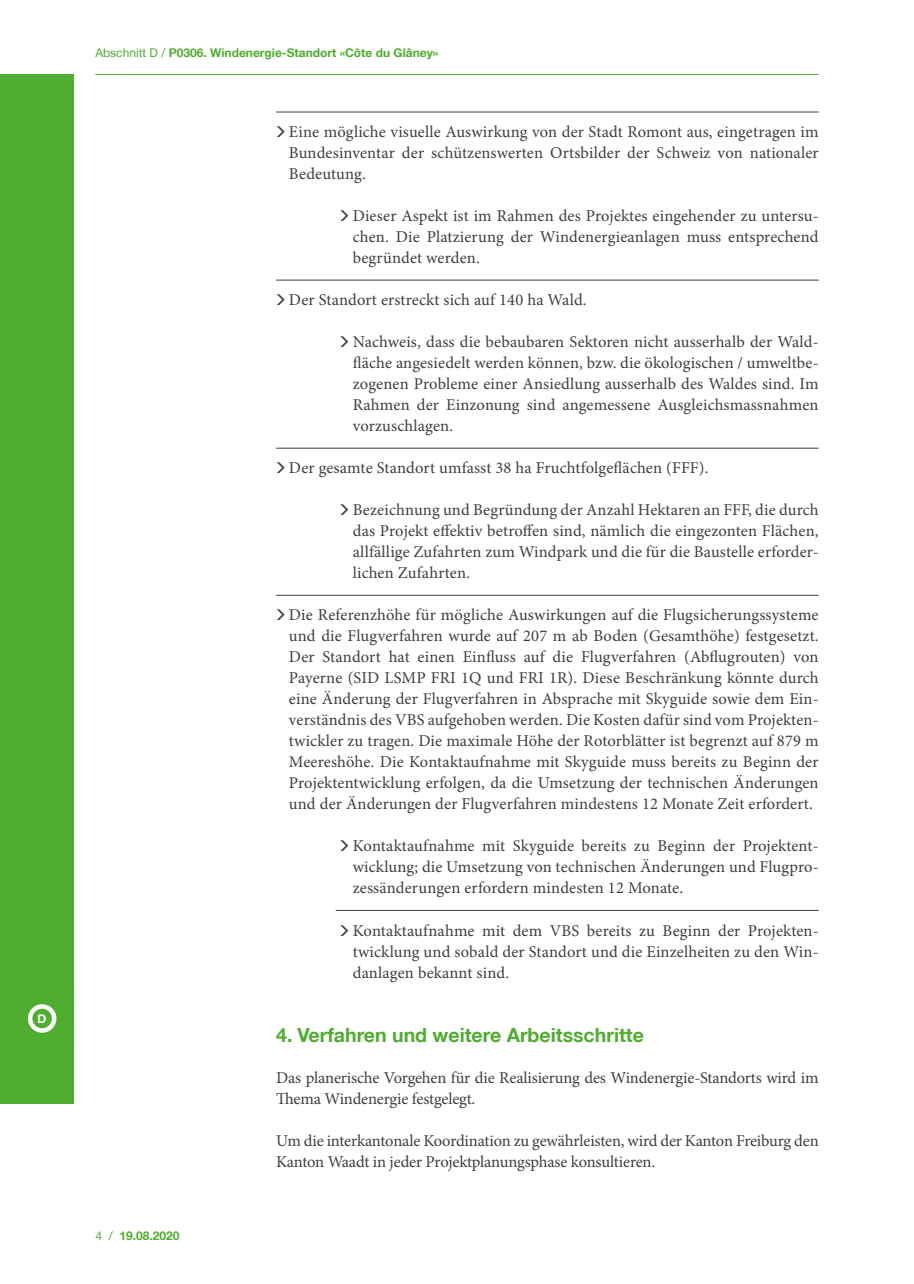
<style>
.page{position:relative;width:914px;height:1284px;background:#fff}
.page>*{position:absolute;margin:0;border:0;box-sizing:border-box;transform-origin:0 0}
.t1{font:700 19.5px "Helvetica Neue LT";color:#4fad2f}
.TEXTE{font:16.5px/21px "Minion Pro";letter-spacing:.005em;color:#3e3e3f;text-align:justify}
.TEXTE-2{font:16.5px/21px "Minion Pro";letter-spacing:-.015em;color:#3e3e3f}
.t2{font:700 12px "Helvetica Neue LT";color:#4fad2f}
.t3{font:700 12px "Helvetica Neue LT";color:#fff}
.s1{font-weight:400}
</style>
<div class="page">
<hr style="left:95px;top:74px;width:723px;height:1px;background:#4fad2f">
<div style="left:0;top:74px;width:74px;height:1029px;background:#4fad2f"></div>
<div style="left:28px;top:1004px;width:28px;height:28px;border:4px solid #fff;border-radius:50%"></div>
<hr style="left:276px;top:112px;width:542px;height:1px;background:#3e3e3f">
<hr style="left:276px;top:280px;width:542px;height:1px;background:#3e3e3f">
<hr style="left:276px;top:448px;width:542px;height:1px;background:#3e3e3f">
<hr style="left:276px;top:595px;width:542px;height:1px;background:#3e3e3f">
<hr style="left:336px;top:910px;width:482px;height:1px;background:#3e3e3f">
<p class="t3" style="left:38px;top:1011px;width:10px">D</p>
<p class="t2" style="left:95px;top:46px;width:344px"><span class="s1">Abschnitt D /</span> P0306. Windenergie-Standort «Côte du Glâney»</p>
<p class="TEXTE" style="left:289px;top:121px;width:531px">Eine mögliche visuelle Auswirkung von der Stadt Romont aus, eingetragen im Bundesinventar der schützenswerten Ortsbilder der Schweiz von nationaler Bedeutung.</p>
<p class="TEXTE" style="left:353px;top:205px;width:467px">Dieser Aspekt ist im Rahmen des Projektes eingehender zu untersu&shy;chen. Die Platzierung der Windenergieanlagen muss entsprechend begründet werden.</p>
<p class="TEXTE" style="left:289px;top:289px;width:299px">Der Standort erstreckt sich auf 140 ha Wald.</p>
<p class="TEXTE" style="left:353px;top:331px;width:467px">Nachweis, dass die bebaubaren Sektoren nicht ausserhalb der Wald&shy;fläche angesiedelt werden können, bzw. die ökologischen / umweltbe&shy;zogenen Probleme einer Ansiedlung ausserhalb des Waldes sind. Im Rahmen der Einzonung sind angemessene Ausgleichsmassnahmen vorzuschlagen.</p>
<p class="TEXTE" style="left:289px;top:457px;width:421px">Der gesamte Standort umfasst 38 ha Fruchtfolgeflächen (FFF).</p>
<p class="TEXTE" style="left:353px;top:499px;width:467px">Bezeichnung und Begründung der Anzahl Hektaren an FFF, die durch das Projekt effektiv betroffen sind, nämlich die eingezonten Flächen, allfällige Zufahrten zum Windpark und die für die Baustelle erforder&shy;lichen Zufahrten.</p>
<p class="TEXTE" style="left:289px;top:604px;width:531px">Die Referenzhöhe für mögliche Auswirkungen auf die Flugsicherungssysteme und die Flugverfahren wurde auf 207 m ab Boden (Gesamthöhe) festgesetzt.<br>Der Standort hat einen Einfluss auf die Flugverfahren (Abflugrouten) von Payerne (SID LSMP FRI 1Q und FRI 1R). Diese Beschränkung könnte durch eine Änderung der Flugverfahren in Absprache mit Skyguide sowie dem Ein&shy;verständnis des VBS aufgehoben werden. Die Kosten dafür sind vom Projekten&shy;twickler zu tragen. Die maximale Höhe der Rotorblätter ist begrenzt auf 879 m Meereshöhe. Die Kontaktaufnahme mit Skyguide muss bereits zu Beginn der Projektentwicklung erfolgen, da die Umsetzung der technischen Änderungen und der Änderungen der Flugverfahren mindestens 12 Monate Zeit erfordert.</p>
<p class="TEXTE" style="left:353px;top:835px;width:467px">Kontaktaufnahme mit Skyguide bereits zu Beginn der Projektent&shy;wicklung; die Umsetzung von technischen Änderungen und Flugpro&shy;zessänderungen erfordern mindesten 12 Monate.</p>
<p class="TEXTE" style="left:353px;top:919px;width:467px">Kontaktaufnahme mit dem VBS bereits zu Beginn der Projekten&shy;twicklung und sobald der Standort und die Einzelheiten zu den Win&shy;danlagen bekannt sind.</p>
<p class="t2" style="left:95px;top:1227px;width:86px"><span class="s1">4 /</span> 19.08.2020</p>
<p class="t1" style="left:276px;top:1023px;width:369px">4. Verfahren und weitere Arbeitsschritte</p>
<p class="TEXTE" style="left:276px;top:1066px;width:544px">Das planerische Vorgehen für die Realisierung des Windenergie-Standorts wird im<br>Thema Windenergie festgelegt.</p>
<p class="TEXTE-2" style="left:276px;top:1129px;width:544px">Um die interkantonale Koordination zu gewährleisten, wird der Kanton Freiburg den<br>Kanton Waadt in jeder Projektplanungsphase konsultieren.</p>
</div>
